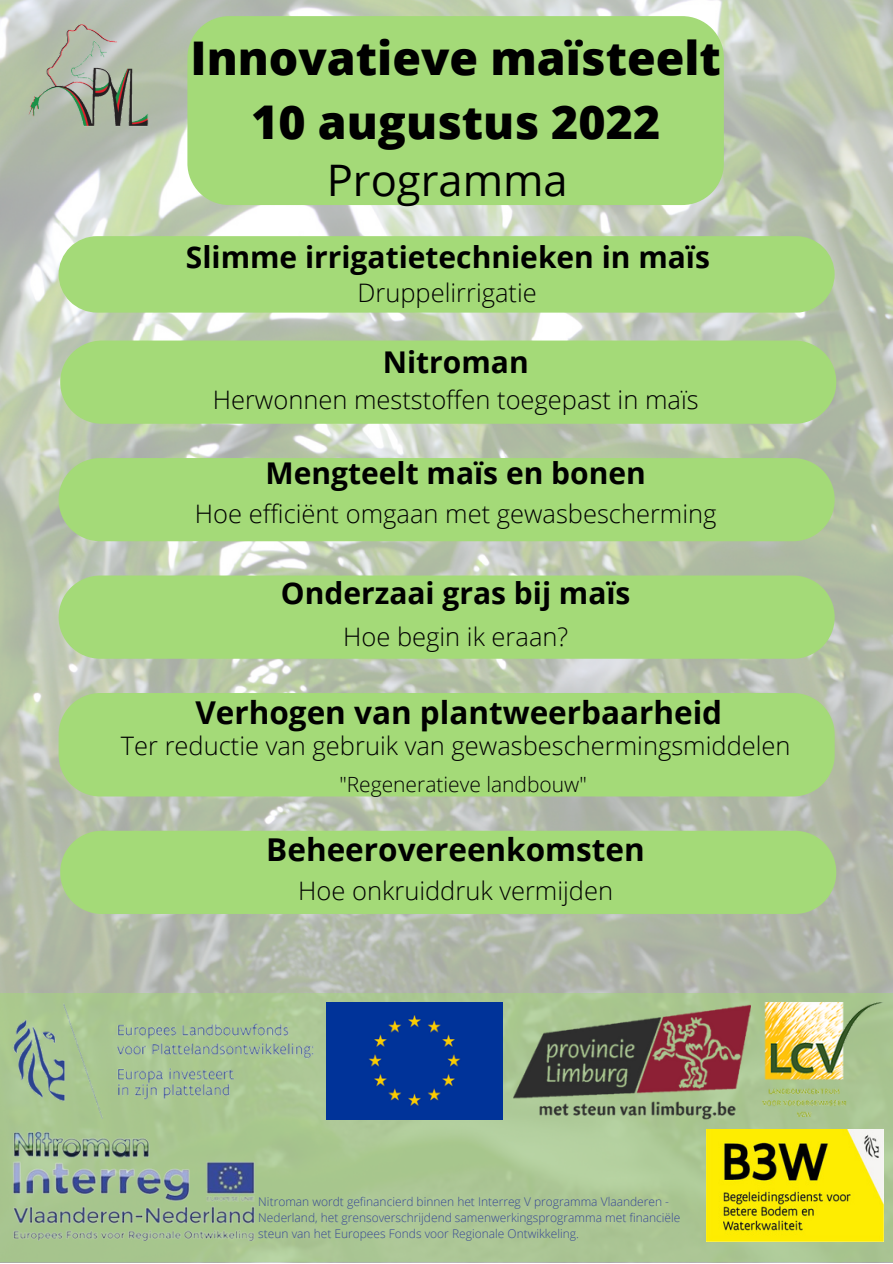
<style>
.page{position:relative;width:893px;height:1264px;background:#fff}
.page>*{position:absolute;margin:0;border:0;box-sizing:border-box;transform-origin:0 0}
.t1{font:800 46.5px/64.1px "Open Sans";color:#000;text-align:center}
.t2{font:43.5px "Open Sans";color:#000}
.t3{font:700 31.5px "Open Sans";color:#000}
.t4{font:700 30px "Open Sans";color:#000}
.t5{font:300 25.5px "Open Sans";color:#000}
.t6{font:300 21px "Open Sans";color:#000}
.t7{font:300 12px/16px "Open Sans";color:#374895}
</style>
<div class="page">
<img style="left:0;top:0;width:892px;height:1262px">
<div style="left:59px;top:236px;width:775px;height:76px;background:#a4da78"></div>
<div style="left:59px;top:458px;width:775px;height:83px;background:#a4da78"></div>
<div style="left:60px;top:340px;width:776px;height:84px;background:#a4da78"></div>
<div style="left:59px;top:693px;width:775px;height:103px;background:#a4da78"></div>
<div style="left:59px;top:575px;width:775px;height:83px;background:#a4da78"></div>
<div style="left:187px;top:16px;width:536px;height:189px;background:#a4da78"></div>
<div style="left:0;top:992px;width:892px;height:269px;background:linear-gradient(to right,#a8c690,#acc796)"></div>
<div style="left:60px;top:830px;width:776px;height:84px;background:#a4da78"></div>
<img style="left:13px;top:1127px;width:245px;height:113px">
<div style="left:327px;top:1002px;width:175px;height:117px;background:#039"></div>
<img style="left:13px;top:1002px;width:302px;height:117px">
<img style="left:513px;top:1004px;width:237px;height:115px">
<img style="left:706px;top:1129px;width:177px;height:112px">
<img style="left:28px;top:24px;width:122px;height:104px">
<img style="left:762px;top:1002px;width:121px;height:114px">
<h1 class="t1" style="left:190px;top:25px;width:532px">Innovatieve maïsteelt<br>10 augustus 2022</h1>
<h2 class="t2" style="left:327px;top:149px;width:242px">Programma</h2>
<h3 class="t4" style="left:186px;top:235px;width:525px">Slimme irrigatietechnieken in maïs</h3>
<h3 class="t5" style="left:357px;top:275px;width:181px">Druppelirrigatie</h3>
<h3 class="t4" style="left:383px;top:341px;width:147px">Nitroman</h3>
<h3 class="t5" style="left:213px;top:381px;width:487px">Herwonnen meststoffen toegepast in maïs</h3>
<h3 class="t4" style="left:265px;top:452px;width:382px">Mengteelt maïs en bonen</h3>
<h3 class="t5" style="left:195px;top:495px;width:523px">Hoe efficiënt omgaan met gewasbescherming</h3>
<h3 class="t4" style="left:281px;top:572px;width:351px">Onderzaai gras bij maïs</h3>
<h3 class="t5" style="left:343px;top:619px;width:226px">Hoe begin ik eraan?</h3>
<h3 class="t3" style="left:195px;top:690px;width:528px">Verhogen van plantweerbaarheid</h3>
<h3 class="t5" style="left:121px;top:728px;width:671px">Ter reductie van gebruik van gewasbeschermingsmiddelen</h3>
<h3 class="t6" style="left:339px;top:770px;width:249px">"Regeneratieve landbouw"</h3>
<h3 class="t3" style="left:266px;top:827px;width:380px">Beheerovereenkomsten</h3>
<h3 class="t5" style="left:298px;top:872px;width:316px">Hoe onkruiddruk vermijden</h3>
<p class="t7" style="left:258px;top:1193px;width:423px">Nitroman wordt gefinancierd binnen het Interreg V programma Vlaanderen -<br>Nederland, het grensoverschrijdend samenwerkingsprogramma met financiële steun van het Europees Fonds voor Regionale Ontwikkeling.</p>
</div>
